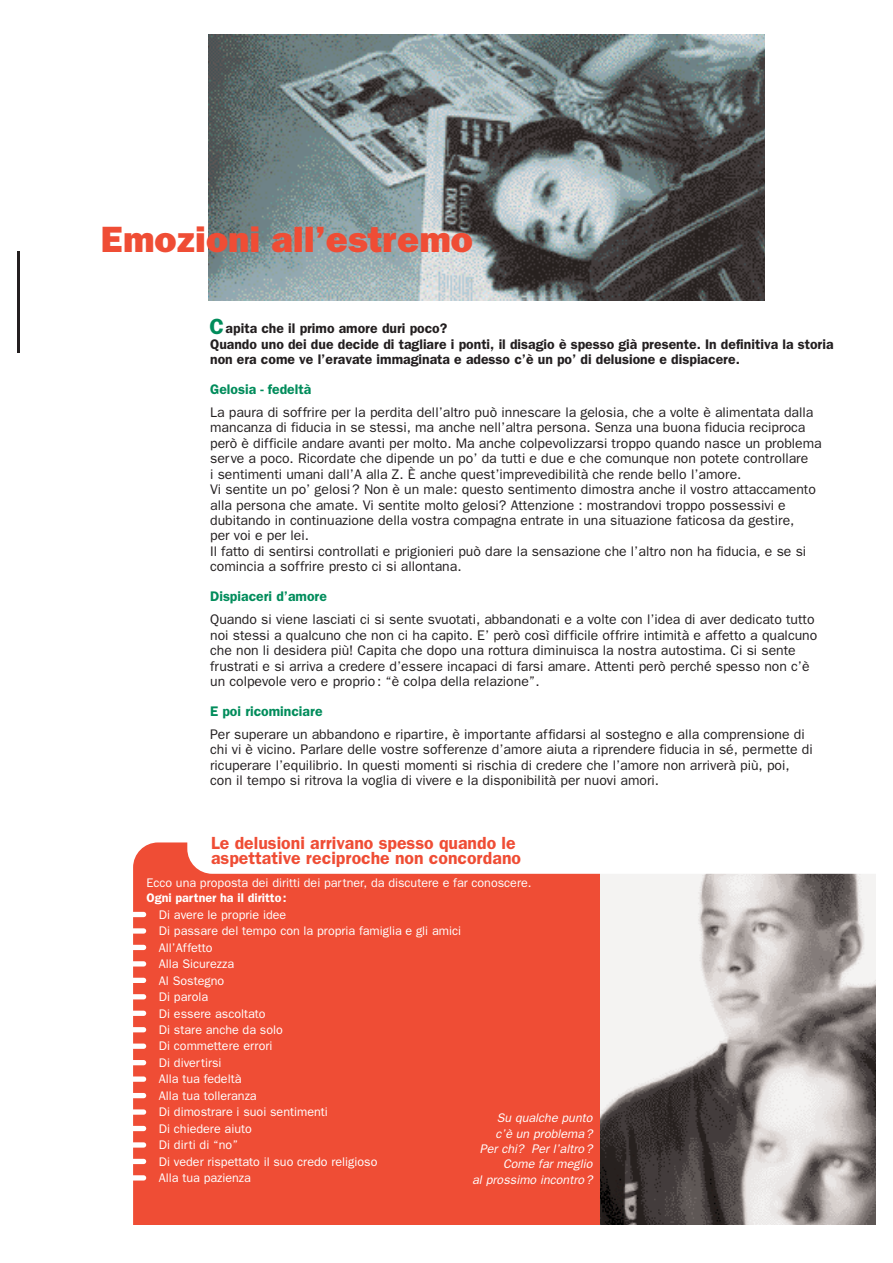
<style>
.page{position:relative;width:893px;height:1263px;background:#fff}
.page>*{position:absolute;margin:0;border:0;box-sizing:border-box;transform-origin:0 0}
.t1{font:800 36.75px "Franklin Gothic";color:#ef4d35}
.t2{font:600 22.05px "Franklin Gothic";color:#018c5b}
.t3{font:600 17.7px/15.5px "Franklin Gothic";color:#ef4d35}
.t4{font:13.95px/15.5px "Franklin Gothic";color:#231f20}
.t5{font:600 13.95px/15.5px "Franklin Gothic";color:#231f20}
.t6{font:600 13.95px "Franklin Gothic";color:#018c5b}
.t7{font:12.45px/16.5px "Franklin Gothic";color:#fff}
.t8{font:italic 12.45px/15.5px "Franklin Gothic";color:#fff;text-align:right}
.t9{font:600 12.45px "Franklin Gothic";color:#fff}
</style>
<div class="page">
<hr style="left:18px;top:251px;width:1px;height:101px;background:#231f20">
<div style="left:133px;top:842px;width:468px;height:383px;background:#ef4d35"></div>
<img style="left:601px;top:874px;width:274px;height:351px">
<img style="left:209px;top:34px;width:555px;height:266px">
<div style="left:130px;top:912px;width:16px;height:5px;background:#fff;border-radius:3px"></div>
<div style="left:130px;top:928px;width:16px;height:6px;background:#fff;border-radius:3px"></div>
<div style="left:130px;top:945px;width:16px;height:5px;background:#fff;border-radius:3px"></div>
<div style="left:130px;top:961px;width:16px;height:6px;background:#fff;border-radius:3px"></div>
<div style="left:130px;top:978px;width:16px;height:5px;background:#fff;border-radius:3px"></div>
<div style="left:130px;top:994px;width:16px;height:5px;background:#fff;border-radius:3px"></div>
<div style="left:130px;top:1011px;width:16px;height:5px;background:#fff;border-radius:3px"></div>
<div style="left:130px;top:1027px;width:16px;height:5px;background:#fff;border-radius:3px"></div>
<div style="left:130px;top:1044px;width:16px;height:5px;background:#fff;border-radius:3px"></div>
<div style="left:130px;top:1060px;width:16px;height:5px;background:#fff;border-radius:3px"></div>
<div style="left:130px;top:1076px;width:16px;height:6px;background:#fff;border-radius:3px"></div>
<div style="left:130px;top:1093px;width:16px;height:5px;background:#fff;border-radius:3px"></div>
<div style="left:130px;top:1109px;width:16px;height:6px;background:#fff;border-radius:3px"></div>
<div style="left:130px;top:1126px;width:16px;height:5px;background:#fff;border-radius:3px"></div>
<div style="left:130px;top:1142px;width:16px;height:6px;background:#fff;border-radius:3px"></div>
<div style="left:130px;top:1159px;width:16px;height:5px;background:#fff;border-radius:3px"></div>
<div style="left:130px;top:1175px;width:16px;height:6px;background:#fff;border-radius:3px"></div>
<div style="left:191px;top:911px;width:138px;height:285px;background:#ef4d35"></div>
<svg style="left:187px;top:842px;width:669px;height:32px"></svg>
<h1 class="t1" style="left:101px;top:227px;width:373px">Emozioni all’estremo</h1>
<h2 class="t2" style="left:209px;top:319px;width:16px">C</h2>
<p class="t5" style="left:210px;top:322px;width:625px;text-indent:15px">apita che il primo amore duri poco?<br>Quando uno dei due decide di tagliare i ponti, il disagio è spesso già presente. In definitiva la storia non era come ve l’eravate immaginata e adesso c’è un po’ di delusione e dispiacere.</p>
<p class="t6" style="left:210px;top:385px;width:103px">Gelosia - fedeltà</p>
<p class="t4" style="left:210px;top:406px;width:613px">La paura di soffrire per la perdita dell’altro può innescare la gelosia, che a volte è alimentata dalla mancanza di fiducia in se stessi, ma anche nell’altra persona. Senza una buona fiducia reciproca però è difficile andare avanti per molto. Ma anche colpevolizzarsi troppo quando nasce un problema serve a poco. Ricordate che dipende un po’ da tutti e due e che comunque non potete controllare<br>i sentimenti umani dall’A alla Z. È anche quest’imprevedibilità che rende bello l’amore.<br>Vi sentite un po’ gelosi? Non è un male: questo sentimento dimostra anche il vostro attaccamento alla persona che amate. Vi sentite molto gelosi? Attenzione : mostrandovi troppo possessivi e dubitando in continuazione della vostra compagna entrate in una situazione faticosa da gestire,<br>per voi e per lei.<br>Il fatto di sentirsi controllati e prigionieri può dare la sensazione che l’altro non ha fiducia, e se si comincia a soffrire presto ci si allontana.</p>
<p class="t6" style="left:210px;top:592px;width:118px">Dispiaceri d’amore</p>
<p class="t4" style="left:210px;top:613px;width:608px">Quando si viene lasciati ci si sente svuotati, abbandonati e a volte con l’idea di aver dedicato tutto noi stessi a qualcuno che non ci ha capito. E’ però così difficile offrire intimità e affetto a qualcuno che non li desidera più! Capita che dopo una rottura diminuisca la nostra autostima. Ci si sente frustrati e si arriva a credere d’essere incapaci di farsi amare. Attenti però perché spesso non c’è un colpevole vero e proprio: “è colpa della relazione”.</p>
<p class="t6" style="left:210px;top:707px;width:114px">E poi ricominciare</p>
<p class="t4" style="left:210px;top:728px;width:604px">Per superare un abbandono e ripartire, è importante affidarsi al sostegno e alla comprensione di chi vi è vicino. Parlare delle vostre sofferenze d’amore aiuta a riprendere fiducia in sé, permette di ricuperare l’equilibrio. In questi momenti si rischia di credere che l’amore non arriverà più, poi, con il tempo si ritrova la voglia di vivere e la disponibilità per nuovi amori.</p>
<p class="t3" style="left:211px;top:837px;width:311px">Le delusioni arrivano spesso quando le aspettative reciproche non concordano</p>
<p class="t7" style="left:146px;top:875px;width:386px">Ecco una proposta dei diritti dei partner, da discutere e far conoscere.</p>
<p class="t9" style="left:146px;top:894px;width:142px">Ogni partner ha il diritto:</p>
<p class="t7" style="left:159px;top:907px;width:303px">Di avere le proprie idee<br>Di passare del tempo con la propria famiglia e gli amici<br>All’Affetto<br>Alla Sicurezza<br>Al Sostegno<br>Di parola<br>Di essere ascoltato<br>Di stare anche da solo<br>Di commettere errori<br>Di divertirsi<br>Alla tua fedeltà<br>Alla tua tolleranza<br>Di dimostrare i suoi sentimenti<br>Di chiedere aiuto<br>Di dirti di “no”<br>Di veder rispettato il suo credo religioso<br>Alla tua pazienza</p>
<p class="t8" style="left:472px;top:1111px;width:122px">Su qualche punto<br>c’è un problema?<br>Per chi? Per l’altro?<br>Come far meglio<br>al prossimo incontro?</p>
</div>
